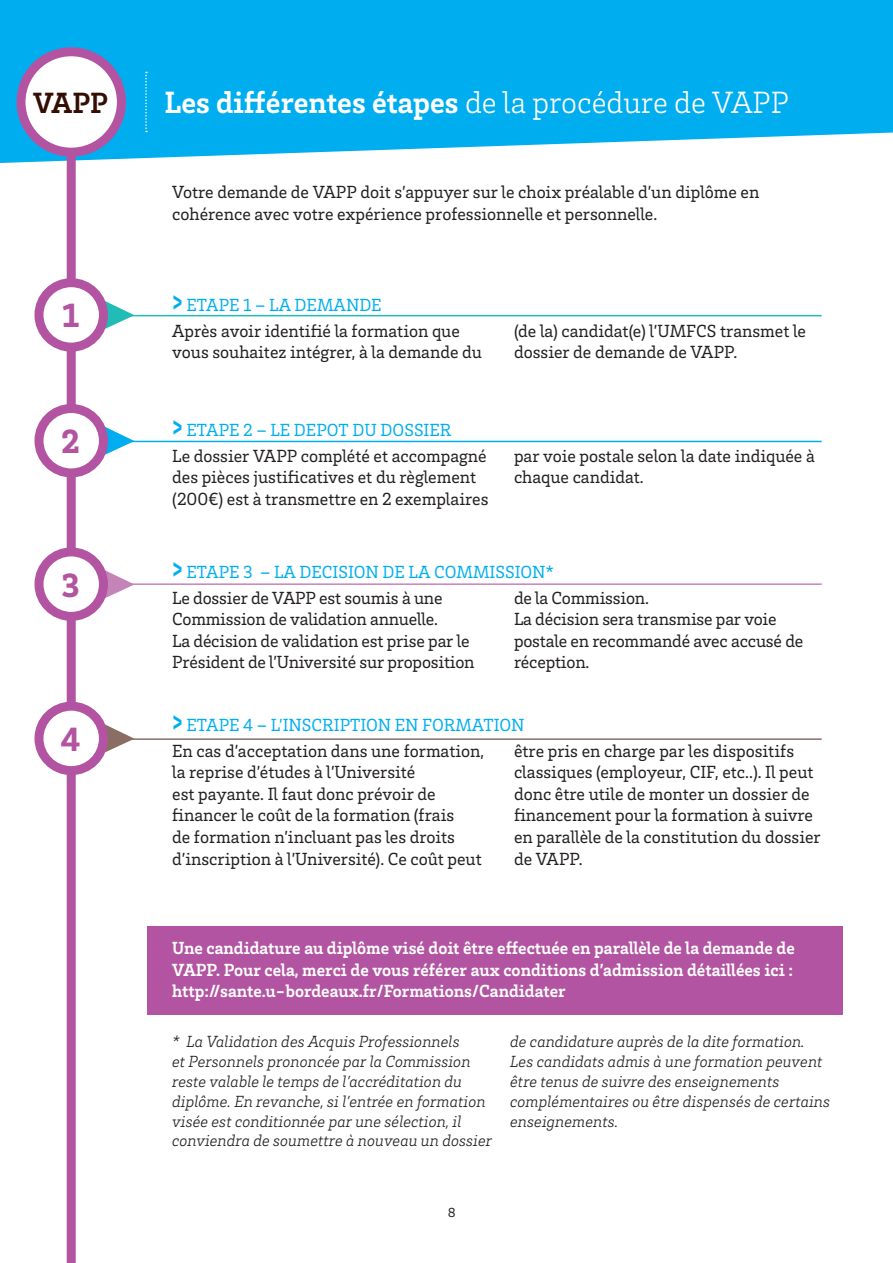
<style>
.page{position:relative;width:893px;height:1263px;background:#fff}
.page>*{position:absolute;margin:0;border:0;box-sizing:border-box;transform-origin:0 0}
.t1{font:900 34.5px "Brix Slab";color:#b254a1}
.t2{font:700 31.5px "Brix Slab";color:#fff}
.t3{font:700 30px "Brix Slab";color:#340d03}
.t4{font:18px/21.6px "Brix Slab";color:#231f20}
.t5{font:700 18px/21.6px "Brix Slab";color:#fff}
.t6{font:18px "Brix Slab";color:#00aeef}
.t7{font:italic 300 16.5px/19.8px "Brix Slab";color:#231f20}
.t8{font:13.5px "Brix Slab";color:#231f20}
.s1{font-weight:300}
.s2{font-weight:700;font-size:31.8px}
</style>
<div class="page">
<svg style="left:0;top:0;width:893px;height:163px;background:#1ab5f0"></svg>
<div style="left:148px;top:926px;width:695px;height:88px;background:#b254a1"></div>
<hr style="left:105px;top:315px;width:717px;height:1px;background:#22bcb6">
<hr style="left:105px;top:441px;width:717px;height:1px;background:#00aeef">
<hr style="left:105px;top:583px;width:717px;height:2px;background:#c584b8">
<hr style="left:105px;top:738px;width:717px;height:2px;background:#8b6e63">
<svg style="left:105px;top:301px;width:29px;height:28px"></svg>
<svg style="left:104px;top:426px;width:30px;height:31px"></svg>
<svg style="left:105px;top:570px;width:29px;height:28px"></svg>
<svg style="left:104px;top:722px;width:30px;height:31px"></svg>
<svg style="left:145px;top:72px;width:2px;height:60px"></svg>
<div style="left:67px;top:153px;width:9px;height:1110px;background:#b254a1"></div>
<svg style="left:39px;top:283px;width:64px;height:64px"></svg>
<div style="left:34px;top:278px;width:74px;height:74px;border:9px solid #b254a1;border-radius:50%"></div>
<svg style="left:39px;top:408px;width:64px;height:65px"></svg>
<div style="left:34px;top:404px;width:74px;height:73px;border:9px solid #b254a1;border-radius:50%"></div>
<svg style="left:39px;top:552px;width:64px;height:64px"></svg>
<div style="left:34px;top:547px;width:74px;height:74px;border:9px solid #b254a1;border-radius:50%"></div>
<svg style="left:39px;top:706px;width:64px;height:65px"></svg>
<div style="left:34px;top:702px;width:74px;height:73px;border:9px solid #b254a1;border-radius:50%"></div>
<div style="left:21px;top:52px;width:100px;height:100px;background:#fff;border-radius:50%"></div>
<div style="left:17px;top:47px;width:109px;height:110px;border:9px solid #b254a1;border-radius:50%"></div>
<p class="t3" style="left:33px;top:83px;width:77px">VAPP</p>
<p class="t1" style="left:62px;top:293px;width:18px">1</p>
<p class="t1" style="left:61px;top:419px;width:20px">2</p>
<p class="t1" style="left:61px;top:562px;width:20px">3</p>
<p class="t1" style="left:61px;top:716px;width:21px">4</p>
<p class="t2" style="left:164px;top:82px;width:626px">Les différentes étapes <span class="s1">de la procédure de VAPP</span></p>
<p class="t4" style="left:172px;top:180px;width:589px">Votre demande de VAPP doit s’appuyer sur le choix préalable d’un diplôme en cohérence avec votre expérience professionnelle et personnelle.</p>
<p class="t6" style="left:172px;top:293px;width:211px"><span class="s2">&gt;</span> ETAPE 1 – LA DEMANDE</p>
<p class="t4" style="left:172px;top:319px;width:311px">Après avoir identifié la formation que vous souhaitez intégrer, à la demande du</p>
<p class="t4" style="left:514px;top:319px;width:294px">(de la) candidat(e) l’UMFCS transmet le dossier de demande de VAPP.</p>
<p class="t6" style="left:172px;top:418px;width:281px"><span class="s2">&gt;</span> ETAPE 2 – LE DEPOT DU DOSSIER</p>
<p class="t4" style="left:172px;top:444px;width:318px">Le dossier VAPP complété et accompagné des pièces justificatives et du règlement (200€) est à transmettre en 2 exemplaires</p>
<p class="t4" style="left:514px;top:444px;width:302px">par voie postale selon la date indiquée à chaque candidat.</p>
<p class="t6" style="left:172px;top:560px;width:383px"><span class="s2">&gt;</span> ETAPE 3 – LA DECISION DE LA COMMISSION*</p>
<p class="t4" style="left:172px;top:586px;width:272px">Le dossier de VAPP est soumis à une<br>Commission de validation annuelle.</p>
<p class="t4" style="left:172px;top:629px;width:304px">La décision de validation est prise par le<br>Président de l’Université sur proposition</p>
<p class="t4" style="left:514px;top:586px;width:136px">de la Commission.</p>
<p class="t4" style="left:514px;top:607px;width:291px">La décision sera transmise par voie postale en recommandé avec accusé de réception.</p>
<p class="t6" style="left:172px;top:713px;width:354px"><span class="s2">&gt;</span> ETAPE 4 – L’INSCRIPTION EN FORMATION</p>
<p class="t4" style="left:172px;top:739px;width:313px">En cas d’acceptation dans une formation, la reprise d’études à l’Université<br>est payante. Il faut donc prévoir de financer le coût de la formation (frais<br>de formation n’incluant pas les droits d’inscription à l’Université). Ce coût peut</p>
<p class="t4" style="left:514px;top:739px;width:308px">être pris en charge par les dispositifs classiques (employeur, CIF, etc..). Il peut donc être utile de monter un dossier de financement pour la formation à suivre en parallèle de la constitution du dossier de VAPP.</p>
<p class="t5" style="left:172px;top:936px;width:624px">Une candidature au diplôme visé doit être effectuée en parallèle de la demande de<br>VAPP. Pour cela, merci de vous référer aux conditions d’admission détaillées ici :</p>
<p class="t5" style="left:172px;top:979px;width:395px">http://sante.u-bordeaux.fr/Formations/Candidater</p>
<p class="t7" style="left:172px;top:1031px;width:321px">* La Validation des Acquis Professionnels<br>et Personnels prononcée par la Commission reste valable le temps de l’accréditation du diplôme. En revanche, si l’entrée en formation visée est conditionnée par une sélection, il conviendra de soumettre à nouveau un dossier</p>
<p class="t7" style="left:510px;top:1031px;width:296px">de candidature auprès de la dite formation.</p>
<p class="t7" style="left:510px;top:1051px;width:321px">Les candidats admis à une formation peuvent être tenus de suivre des enseignements complémentaires ou être dispensés de certains enseignements.</p>
<p class="t8" style="left:448px;top:1204px;width:9px">8</p>
</div>
